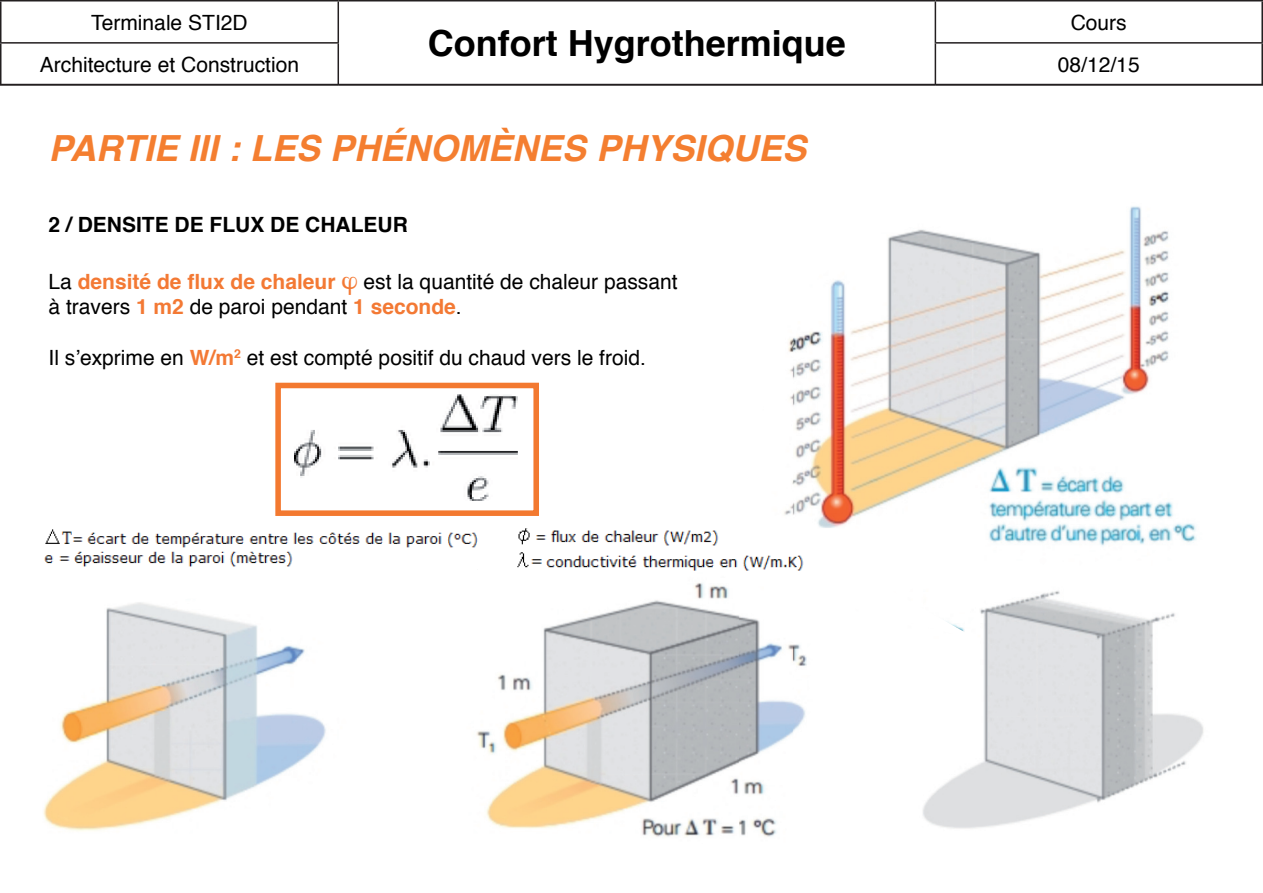
<style>
.page{position:relative;width:1263px;height:893px;background:#fff}
.page>*{position:absolute;margin:0;border:0;box-sizing:border-box;transform-origin:0 0}
.t1{font:italic 700 36px "Helvetica";color:#f47e30}
.t2{font:700 36px "Helvetica";color:#000}
.t3{font:21px/25.2px "Helvetica";color:#000}
.t4{font:700 21px "Helvetica";color:#000}
.t5{font:700 21px "Helvetica";color:#f37934}
.s1{font-weight:400;color:#000}
.s2{font-weight:700;color:#f37934}
</style>
<div class="page">
<svg style="left:2px;top:83px;width:335px;height:1px"></svg>
<svg style="left:339px;top:2px;width:922px;height:82px"></svg>
<hr style="left:0;top:0;width:338px;height:2px;background:#231f20">
<hr style="left:0;top:1px;width:2px;height:41px;background:#231f20">
<hr style="left:0;top:42px;width:339px;height:2px;background:#231f20">
<hr style="left:0;top:44px;width:2px;height:40px;background:#231f20">
<hr style="left:0;top:84px;width:338px;height:2px;background:#231f20">
<hr style="left:935px;top:0;width:328px;height:2px;background:#231f20">
<hr style="left:1261px;top:1px;width:2px;height:41px;background:#231f20">
<hr style="left:935px;top:42px;width:328px;height:2px;background:#231f20">
<hr style="left:1261px;top:44px;width:2px;height:40px;background:#231f20">
<hr style="left:935px;top:84px;width:328px;height:2px;background:#231f20">
<hr style="left:338px;top:0;width:597px;height:2px;background:#231f20">
<hr style="left:337px;top:1px;width:2px;height:41px;background:#231f20">
<hr style="left:935px;top:1px;width:1px;height:41px;background:#231f20">
<hr style="left:337px;top:44px;width:2px;height:40px;background:#231f20">
<hr style="left:935px;top:44px;width:1px;height:40px;background:#231f20">
<hr style="left:338px;top:84px;width:597px;height:2px;background:#231f20">
<img style="left:846px;top:206px;width:358px;height:623px">
<img style="left:793px;top:280px;width:53px;height:452px">
<img style="left:739px;top:338px;width:54px;height:499px">
<img style="left:43px;top:583px;width:696px;height:254px">
<img style="left:294px;top:394px;width:224px;height:107px">
<div style="left:275px;top:383px;width:264px;height:133px;border:6px solid #f37930"></div>
<img style="left:44px;top:529px;width:433px;height:38px">
<img style="left:517px;top:528px;width:178px;height:43px">
<img style="left:695px;top:528px;width:254px;height:44px">
<p class="t3" style="left:91px;top:11px;width:158px">Terminale STI2D</p>
<p class="t3" style="left:1071px;top:11px;width:58px">Cours</p>
<h1 class="t2" style="left:428px;top:29px;width:419px">Confort Hygrothermique</h1>
<p class="t3" style="left:40px;top:53px;width:261px">Architecture et Construction</p>
<p class="t3" style="left:1058px;top:53px;width:83px">08/12/15</p>
<h1 class="t1" style="left:49px;top:133px;width:759px">PARTIE III : LES PHÉNOMÈNES PHYSIQUES</h1>
<p class="t4" style="left:49px;top:215px;width:361px">2 / DENSITE DE FLUX DE CHALEUR</p>
<p class="t5" style="left:49px;top:273px;width:289px"><span class="s1">La</span> densité de flux de chaleur</p>
<p class="t3" style="left:49px;top:271px;width:631px;text-indent:315px">est la quantité de chaleur passant à travers <span class="s2">1 m2</span> de paroi pendant <span class="s2">1 seconde</span>.</p>
<p class="t3" style="left:49px;top:346px;width:599px">Il s’exprime en <span class="s2">W/m</span><sup>2</sup> et est compté positif du chaud vers le froid.</p>
</div>
